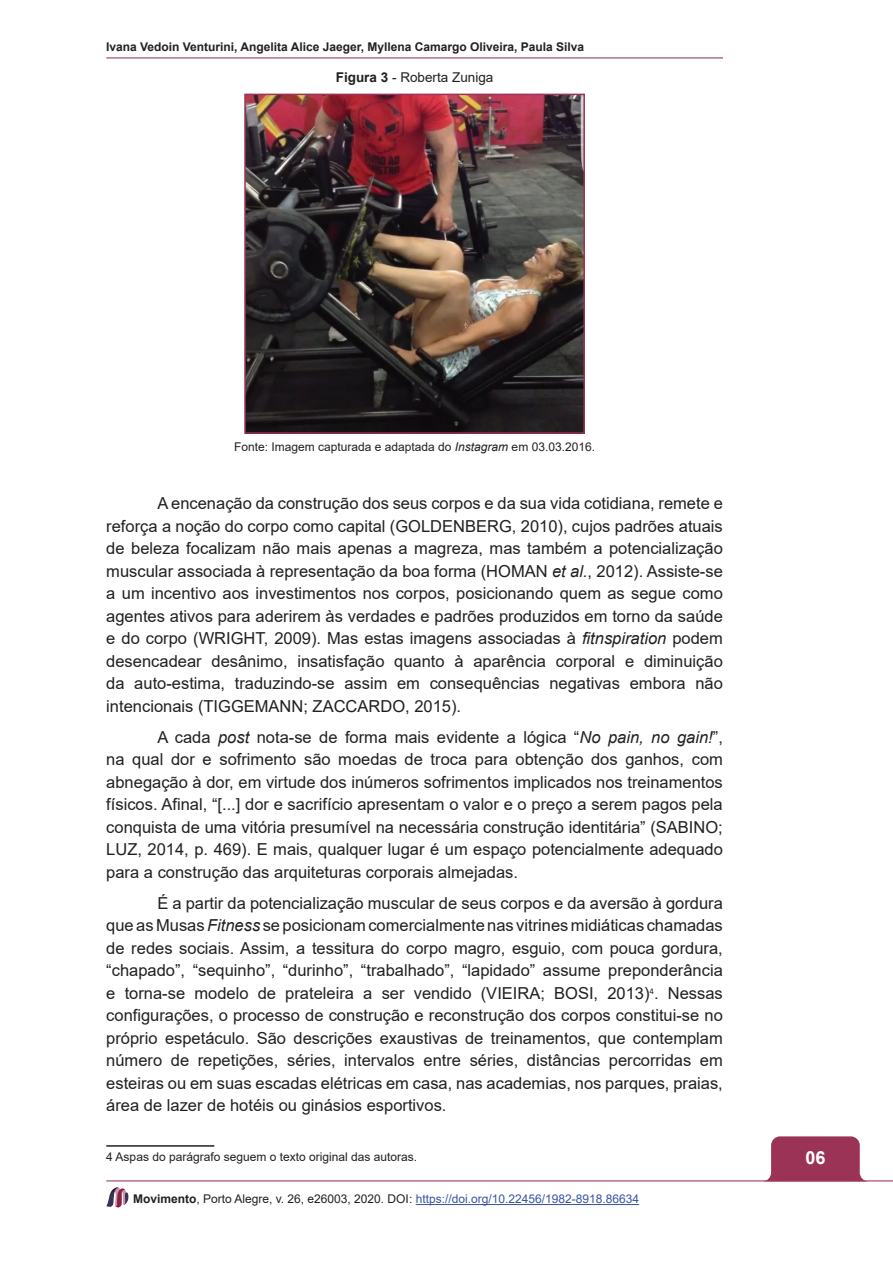
<style>
.page{position:relative;width:893px;height:1263px;background:#fff}
.page>*{position:absolute;margin:0;border:0;box-sizing:border-box;transform-origin:0 0}
.t1{font:700 18px "Arial";color:#fff}
.t2{font:16.5px/22.5px "Arial";color:#231f20;text-align:justify}
.t3{font:13.5px "Arial";color:#231f20}
.t4{font:12px "Arial";color:#231f20}
.t5{font:12px "Arial";color:#3853a3}
.t6{font:700 12px "Arial";color:#231f20}
.s1{font-weight:700}
.s2{font-style:italic}
.s3{font-weight:700;color:#231f20}
.s4{color:#231f20}
</style>
<div class="page">
<svg style="left:767px;top:1136px;width:97px;height:44px;background:#a44667"></svg>
<hr style="left:416px;top:1204px;width:223px;height:1px;background:#3853a3">
<svg style="left:106px;top:1187px;width:23px;height:20px"></svg>
<hr style="left:106px;top:1180px;width:787px;height:1px;background:#9b3357">
<hr style="left:106px;top:57px;width:617px;height:1px;background:#9b3357">
<img style="left:247px;top:97px;width:335px;height:334px">
<div style="left:244px;top:94px;width:341px;height:340px;border:2px solid #9b3357"></div>
<hr style="left:106px;top:1145px;width:108px;height:2px;background:#231f20">
<p class="t6" style="left:106px;top:38px;width:479px">Ivana Vedoin Venturini, Angelita Alice Jaeger, Myllena Camargo Oliveira, Paula Silva</p>
<p class="t3" style="left:336px;top:68px;width:159px"><span class="s1">Figura 3</span> - Roberta Zuniga</p>
<p class="t4" style="left:234px;top:439px;width:362px">Fonte: Imagem capturada e adaptada do <span class="s2">Instagram</span> em 03.03.2016.</p>
<p class="t2" style="left:106px;top:492px;width:618px;text-indent:51px">A encenação da construção dos seus corpos e da sua vida cotidiana, remete e reforça a noção do corpo como capital (GOLDENBERG, 2010), cujos padrões atuais de beleza focalizam não mais apenas a magreza, mas também a potencialização muscular associada à representação da boa forma (HOMAN <span class="s2">et al.</span>, 2012). Assiste-se a um incentivo aos investimentos nos corpos, posicionando quem as segue como agentes ativos para aderirem às verdades e padrões produzidos em torno da saúde e do corpo (WRIGHT, 2009). Mas estas imagens associadas à <span class="s2">fitnspiration</span> podem desencadear desânimo, insatisfação quanto à aparência corporal e diminuição da auto-estima, traduzindo-se assim em consequências negativas embora não intencionais (TIGGEMANN; ZACCARDO, 2015).</p>
<p class="t2" style="left:106px;top:726px;width:618px;text-indent:51px">A cada <span class="s2">post</span> nota-se de forma mais evidente a lógica “<span class="s2">No pain, no gain!</span>”, na qual dor e sofrimento são moedas de troca para obtenção dos ganhos, com abnegação à dor, em virtude dos inúmeros sofrimentos implicados nos treinamentos físicos. Afinal, “[...] dor e sacrifício apresentam o valor e o preço a serem pagos pela conquista de uma vitória presumível na necessária construção identitária” (SABINO; LUZ, 2014, p. 469). E mais, qualquer lugar é um espaço potencialmente adequado para a construção das arquiteturas corporais almejadas.</p>
<p class="t2" style="left:106px;top:892px;width:618px;text-indent:51px">É a partir da potencialização muscular de seus corpos e da aversão à gordura que as Musas <span class="s2">Fitness</span> se posicionam comercialmente nas vitrines midiáticas chamadas de redes sociais. Assim, a tessitura do corpo magro, esguio, com pouca gordura, “chapado”, “sequinho”, “durinho”, “trabalhado”, “lapidado” assume preponderância e torna-se modelo de prateleira a ser vendido (VIEIRA; BOSI, 2013)<sup>4</sup>. Nessas configurações, o processo de construção e reconstrução dos corpos constitui-se no próprio espetáculo. São descrições exaustivas de treinamentos, que contemplam número de repetições, séries, intervalos entre séries, distâncias percorridas em esteiras ou em suas escadas elétricas em casa, nas academias, nos parques, praias, área de lazer de hotéis ou ginásios esportivos.</p>
<p class="t4" style="left:106px;top:1148px;width:312px">4 Aspas do parágrafo seguem o texto original das autoras.</p>
<p class="t5" style="left:133px;top:1191px;width:508px"><span class="s3">Movimento</span><span class="s4">, Porto Alegre, v. 26, e26003, 2020. DOI:</span> https://doi.org/10.22456/1982-8918.86634</p>
<p class="t1" style="left:805px;top:1145px;width:22px">06</p>
</div>
